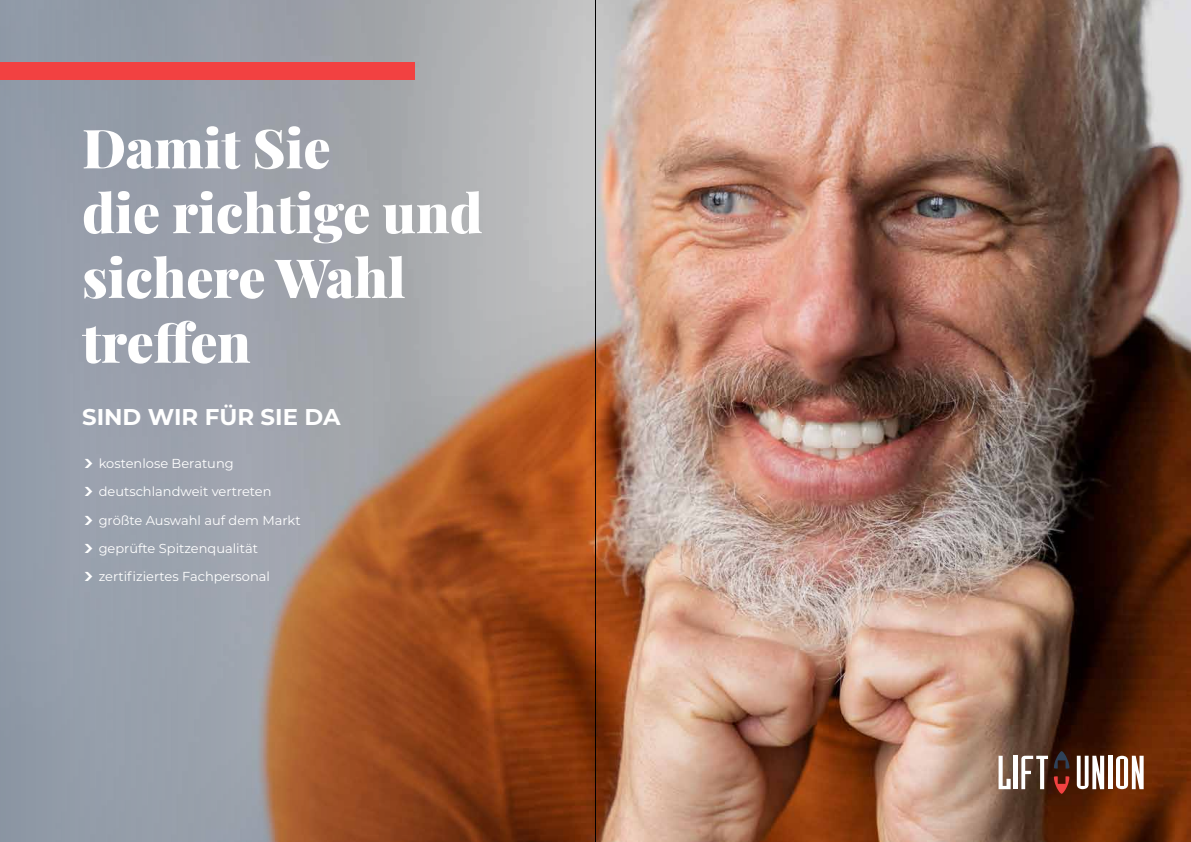
<style>
.page{position:relative;width:1191px;height:842px;background:#fff}
.page>*{position:absolute;margin:0;border:0;box-sizing:border-box;transform-origin:0 0}
.t1{font:900 54px/64.8px "Playfair Display";color:#fff}
.t2{font:700 22.8px "Montserrat";color:#fff}
.t3{font:13px/28.3px "Montserrat";color:#fff}
</style>
<div class="page">
<img style="left:893px;top:0;width:298px;height:842px">
<img style="left:0;top:0;width:893px;height:842px">
<svg style="left:998px;top:756px;width:12px;height:33px"></svg>
<hr style="left:1013px;top:756px;width:4px;height:33px;background:#fff">
<svg style="left:1021px;top:751px;width:48px;height:43px;background:#6a4a41"></svg>
<svg style="left:1076px;top:756px;width:28px;height:33px"></svg>
<hr style="left:1108px;top:756px;width:4px;height:33px;background:#fff">
<svg style="left:1116px;top:756px;width:27px;height:33px"></svg>
<hr style="left:595px;top:0;width:1px;height:842px;background:#000">
<div style="left:0;top:63px;width:414px;height:17px;background:#f24141"></div>
<svg style="left:85px;top:459px;width:7px;height:9px"></svg>
<svg style="left:85px;top:487px;width:7px;height:9px"></svg>
<svg style="left:85px;top:515px;width:7px;height:9px"></svg>
<svg style="left:85px;top:544px;width:7px;height:9px"></svg>
<svg style="left:85px;top:572px;width:7px;height:9px"></svg>
<h1 class="t1" style="left:82px;top:120px;width:402px">Damit Sie<br>die richtige und sichere Wahl treffen</h1>
<h2 class="t2" style="left:82px;top:404px;width:260px">SIND WIR FÜR SIE DA</h2>
<p class="t3" style="left:99px;top:449px;width:203px">kostenlose Beratung deutschlandweit vertreten größte Auswahl auf dem Markt geprüfte Spitzenqualität zertifiziertes Fachpersonal</p>
</div>
